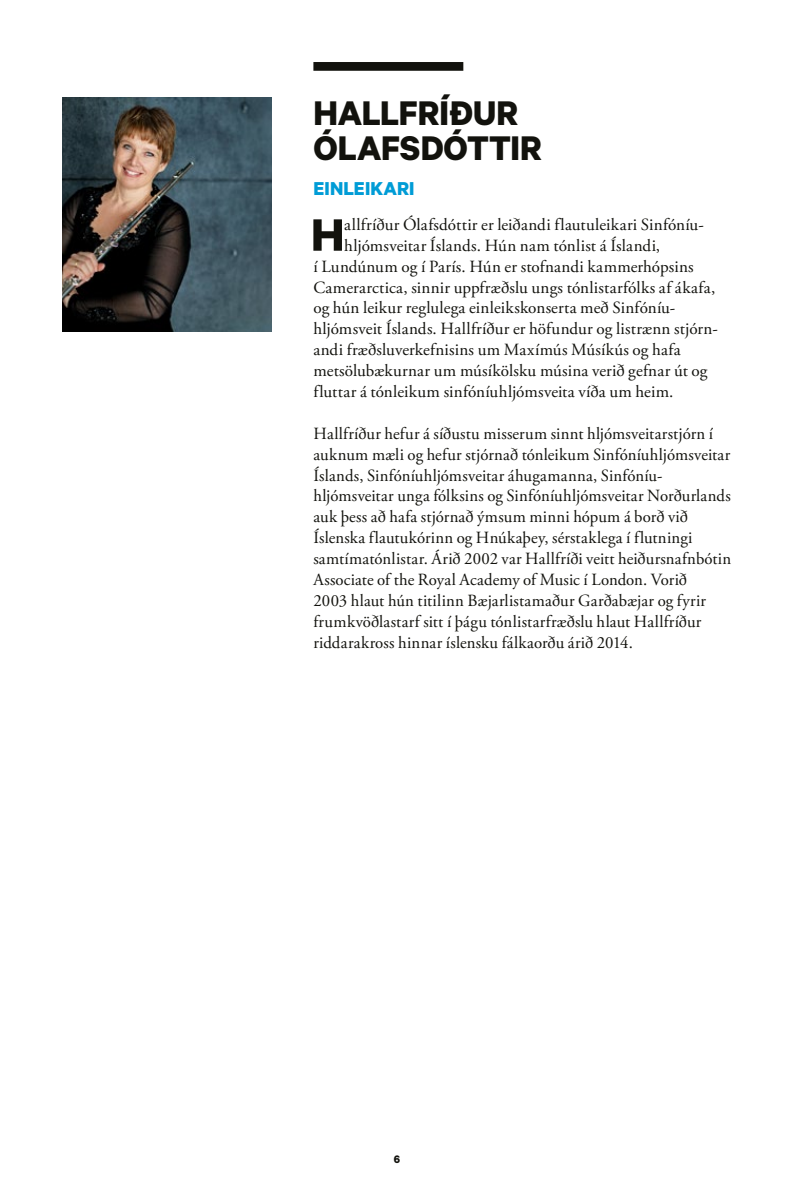
<style>
.page{position:relative;width:794px;height:1191px;background:#fff}
.page>*{position:absolute;margin:0;border:0;box-sizing:border-box;transform-origin:0 0}
.t1{font:700 51.1px "Calibre";color:#12120d}
.t2{font:700 38.5px/35px "Calibre";color:#12120d}
.t3{font:700 21px "Calibre";letter-spacing:.005em;color:#009cd6}
.t4{font:17.15px/20.8px "Adobe Garamond Pro";letter-spacing:.01em;color:#12120d}
.t5{font:700 12.25px "Calibre";color:#12120d}
</style>
<div class="page">
<img style="left:63px;top:98px;width:209px;height:233px">
<div style="left:313px;top:62px;width:150px;height:9px;background:#12120d"></div>
<h2 class="t2" style="left:313px;top:95px;width:230px">HALLFRÍÐUR<br>ÓLAFSDÓTTIR</h2>
<p class="t3" style="left:313px;top:176px;width:103px">EINLEIKARI</p>
<h1 class="t1" style="left:311px;top:203px;width:35px">H</h1>
<p class="t4" style="left:344px;top:215px;width:360px">allfríður Ólafsdóttir er leiðandi flautuleikari Sinfóníu-</p>
<p class="t4" style="left:344px;top:235px;width:317px">hljómsveitar Íslands. Hún nam tónlist á Íslandi,</p>
<p class="t4" style="left:313px;top:256px;width:382px">í Lundúnum og í París. Hún er stofnandi kammerhópsins</p>
<p class="t4" style="left:313px;top:277px;width:403px">Camerarctica, sinnir uppfræðslu ungs tónlistarfólks af ákafa,</p>
<p class="t4" style="left:313px;top:298px;width:362px">og hún leikur reglulega einleikskonserta með Sinfóníu-</p>
<p class="t4" style="left:313px;top:319px;width:405px">hljómsveit Íslands. Hallfríður er höfundur og listrænn stjórn-</p>
<p class="t4" style="left:313px;top:340px;width:369px">andi fræðsluverkefnisins um Maxímús Músíkús og hafa</p>
<p class="t4" style="left:313px;top:361px;width:396px">metsölubækurnar um músíkölsku músina verið gefnar út og</p>
<p class="t4" style="left:313px;top:382px;width:361px">fluttar á tónleikum sinfóníuhljómsveita víða um heim.</p>
<p class="t4" style="left:313px;top:423px;width:419px">Hallfríður hefur á síðustu misserum sinnt hljómsveitarstjórn í auknum mæli og hefur stjórnað tónleikum Sinfóníuhljómsveitar Íslands, Sinfóníuhljómsveitar áhugamanna, Sinfóníu&shy;hljómsveitar unga fólksins og Sinfóníuhljómsveitar Norðurlands auk þess að hafa stjórnað ýmsum minni hópum á borð við Íslenska flautukórinn og Hnúkaþey, sérstaklega í flutningi samtímatónlistar. Árið 2002 var Hallfríði veitt heiðursnafnbótin Associate of the Royal Academy of Music í London. Vorið<br>2003 hlaut hún titilinn Bæjarlistamaður Garðabæjar og fyrir frumkvöðlastarf sitt í þágu tónlistarfræðslu hlaut Hallfríður riddarakross hinnar íslensku fálkaorðu árið 2014.</p>
<p class="t5" style="left:394px;top:1151px;width:8px">6</p>
</div>
